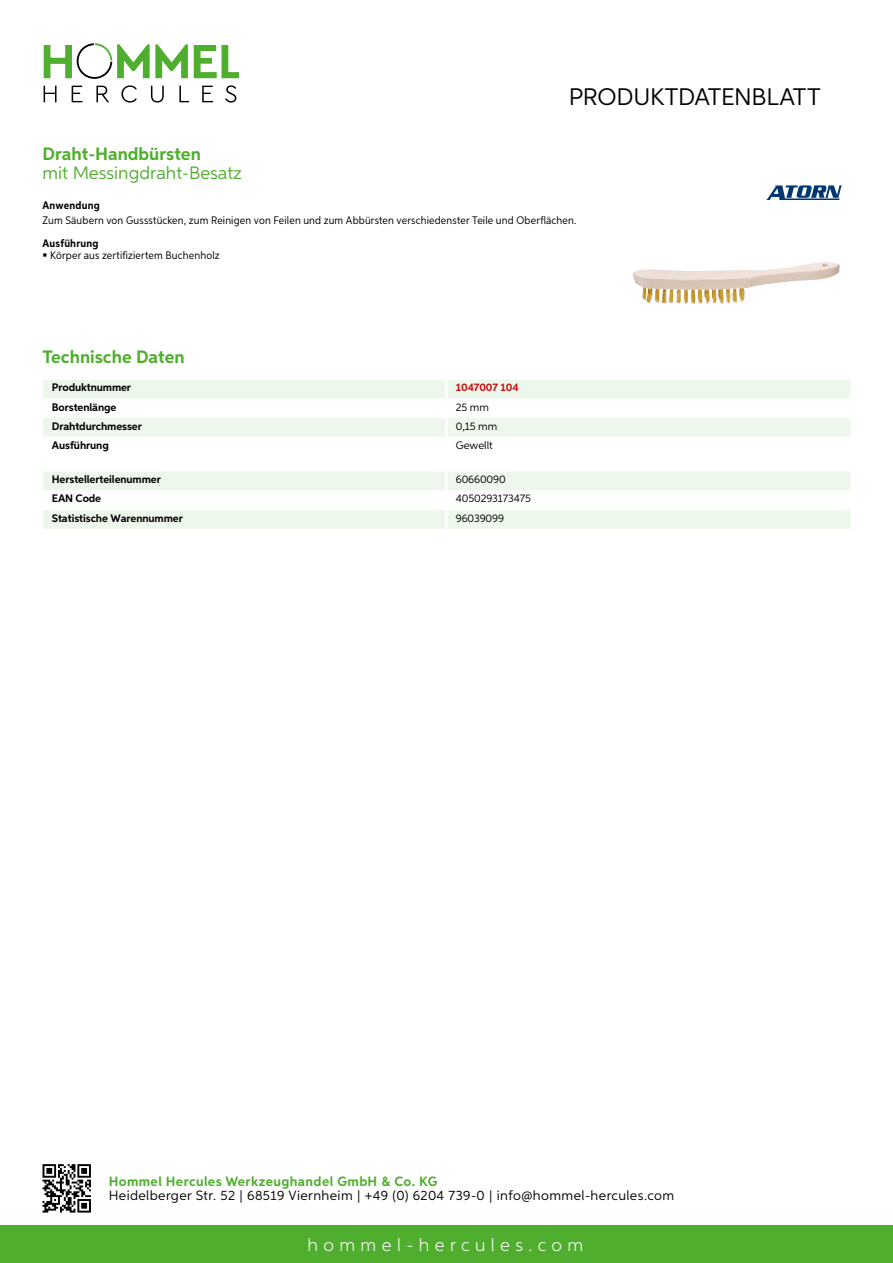
<style>
.page{position:relative;width:893px;height:1263px;background:#fff}
.page>*{position:absolute;margin:0;border:0;box-sizing:border-box;transform-origin:0 0}
.t1{font:24px "Aspira";letter-spacing:-.01em;color:#000}
.t2{font:700 18px "Aspira";color:#50ae2f}
.t3{font:18px "Aspira";color:#50ae2f}
.t4{font:300 18px "Aspira";letter-spacing:.3em;color:#fff}
.t5{font:13.5px "Aspira";letter-spacing:.03em;color:#000}
.t6{font:700 13.5px "Aspira";letter-spacing:.03em;color:#50ae2f}
.t7{font:10.95px "Aspira Nar";letter-spacing:.015em;color:#000}
.t8{font:700 10.95px "Aspira";letter-spacing:-.01em;color:#000}
.t9{font:10.95px "Aspira";letter-spacing:-.01em;color:#000}
.t10{font:700 10.95px "Aspira Nar";letter-spacing:.02em;color:#000}
.t11{font:700 10.95px "Aspira";letter-spacing:-.01em;color:#cd1013}
</style>
<div class="page">
<div style="left:0;top:1226px;width:893px;height:37px;background:#50ae2f"></div>
<svg style="left:43px;top:1164px;width:48px;height:48px"></svg>
<svg style="left:194px;top:45px;width:45px;height:33px"></svg>
<svg style="left:44px;top:43px;width:144px;height:36px"></svg>
<svg style="left:44px;top:86px;width:13px;height:16px"></svg>
<svg style="left:72px;top:86px;width:10px;height:16px"></svg>
<svg style="left:96px;top:86px;width:13px;height:16px"></svg>
<svg style="left:121px;top:85px;width:16px;height:18px"></svg>
<svg style="left:151px;top:86px;width:13px;height:17px"></svg>
<svg style="left:179px;top:86px;width:10px;height:16px"></svg>
<svg style="left:202px;top:86px;width:11px;height:16px"></svg>
<svg style="left:225px;top:85px;width:11px;height:18px"></svg>
<div style="left:43px;top:380px;width:807px;height:18px;background:#eef7eb"></div>
<div style="left:43px;top:418px;width:807px;height:19px;background:#eef7eb"></div>
<hr style="left:445px;top:379px;width:3px;height:20px;background:#fff">
<hr style="left:445px;top:418px;width:3px;height:19px;background:#fff">
<svg style="left:43px;top:471px;width:807px;height:58px"></svg>
<hr style="left:445px;top:510px;width:3px;height:19px;background:#fff">
<img style="left:632px;top:262px;width:208px;height:42px">
<svg style="left:766px;top:185px;width:76px;height:15px"></svg>
<h1 class="t1" style="left:569px;top:82px;width:253px">Produktdatenblatt</h1>
<h2 class="t2" style="left:43px;top:142px;width:160px">Draht-Handbürsten</h2>
<h2 class="t3" style="left:43px;top:162px;width:201px">mit Messingdraht-Besatz</h2>
<p class="t10" style="left:43px;top:199px;width:59px">Anwendung</p>
<p class="t7" style="left:43px;top:214px;width:535px">Zum Säubern von Gussstücken, zum Reinigen von Feilen und zum Abbürsten verschiedenster Teile und Oberflächen.</p>
<p class="t10" style="left:43px;top:236px;width:58px">Ausführung</p>
<p class="t7" style="left:50px;top:249px;width:171px">Körper aus zertifiziertem Buchenholz</p>
<h2 class="t2" style="left:43px;top:345px;width:144px">Technische Daten</h2>
<p class="t8" style="left:52px;top:381px;width:81px">Produktnummer</p>
<p class="t11" style="left:456px;top:381px;width:64px">1047007 104</p>
<p class="t8" style="left:52px;top:400px;width:66px">Borstenlänge</p>
<p class="t9" style="left:456px;top:400px;width:35px">25 mm</p>
<p class="t8" style="left:52px;top:419px;width:91px">Drahtdurchmesser</p>
<p class="t9" style="left:456px;top:419px;width:43px">0,15 mm</p>
<p class="t8" style="left:52px;top:438px;width:58px">Ausführung</p>
<p class="t9" style="left:456px;top:438px;width:38px">Gewellt</p>
<p class="t8" style="left:52px;top:473px;width:111px">Herstellerteilenummer</p>
<p class="t9" style="left:456px;top:473px;width:51px">60660090</p>
<p class="t8" style="left:52px;top:492px;width:51px">EAN Code</p>
<p class="t9" style="left:456px;top:492px;width:77px">4050293173475</p>
<p class="t8" style="left:52px;top:511px;width:132px">Statistische Warennummer</p>
<p class="t9" style="left:456px;top:511px;width:50px">96039099</p>
<p class="t6" style="left:109px;top:1172px;width:330px">Hommel Hercules Werkzeughandel GmbH &amp; Co. KG</p>
<p class="t5" style="left:109px;top:1187px;width:567px">Heidelberger Str. 52 | 68519 Viernheim | +49 (0) 6204 739-0 | info@hommel-hercules.com</p>
<h2 class="t4" style="left:307px;top:1234px;width:277px">hommel-hercules.com</h2>
</div>
